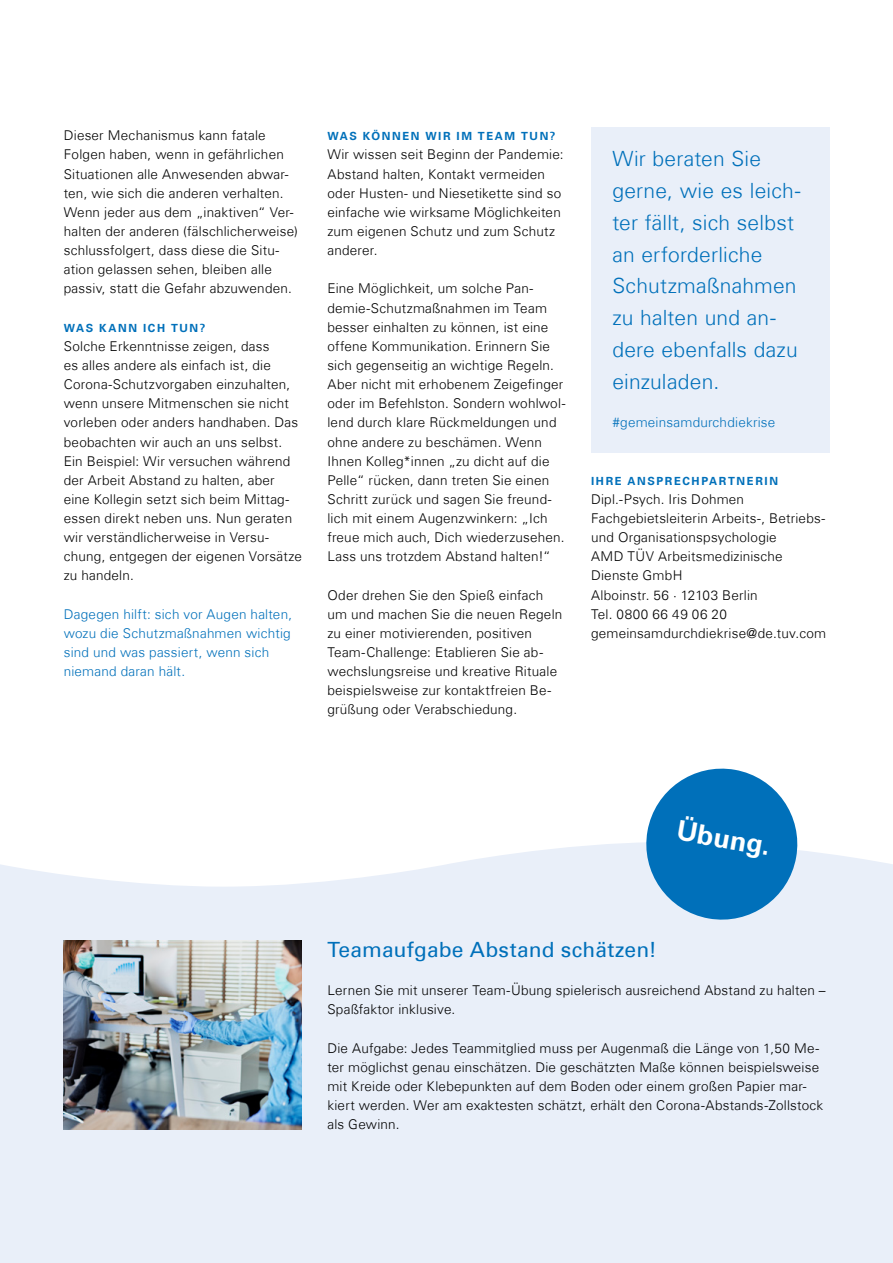
<style>
.page{position:relative;width:893px;height:1263px;background:#fff}
.page>*{position:absolute;margin:0;border:0;box-sizing:border-box;transform-origin:0 0}
._02_Subheadline___In{font:700 27px "Univers Com 65";color:#fff}
._03_Copy{font:300 21px/32px "Univers Com 45";letter-spacing:.01em;color:#0070ba}
._02_Subheadline___In-2{font:21px "Univers Com 55 Roman";letter-spacing:.01em;color:#0070ba}
._03_Copy-2{font:300 13.5px/19.2px "Univers Com 45";letter-spacing:.015em;color:#000}
._03_Copy-3{font:300 13.5px/19.2px "Univers Com 45";letter-spacing:.015em;color:#0070ba}
._03_Copy-4{font:300 13.5px "Univers Com 45";letter-spacing:.045em;color:#000}
._04_Copyheadline{font:700 11.25px "Univers Com 65";letter-spacing:.145em;color:#0070ba}
</style>
<div class="page">
<div style="left:591px;top:128px;width:238px;height:325px;background:#e9eff9"></div>
<div style="left:0;top:842px;width:893px;height:421px;background:#e9eff9"></div>
<svg style="left:640px;top:768px;width:163px;height:158px"></svg>
<img style="left:64px;top:941px;width:238px;height:188px">
<p class="_03_Copy-2" style="left:64px;top:126px;width:222px">Dieser Mechanismus kann fatale<br>Folgen haben, wenn in gefährlichen</p>
<p class="_03_Copy-2" style="left:64px;top:164px;width:226px">Situationen alle Anwesenden abwar&shy;ten, wie sich die anderen verhalten.</p>
<p class="_03_Copy-2" style="left:64px;top:202px;width:236px">Wenn jeder aus dem „inaktiven“ Ver&shy;halten der anderen (fälschlicherweise)</p>
<p class="_03_Copy-2" style="left:64px;top:241px;width:230px">schlussfolgert, dass diese die Situ&shy;ation gelassen sehen, bleiben alle passiv, statt die Gefahr abzuwenden.</p>
<p class="_04_Copyheadline" style="left:64px;top:321px;width:143px">WAS KANN ICH TUN?</p>
<p class="_03_Copy-2" style="left:64px;top:336px;width:240px">Solche Erkenntnisse zeigen, dass<br>es alles andere als einfach ist, die Corona-Schutzvorgaben einzuhalten, wenn unsere Mitmenschen sie nicht vorleben oder anders handhaben. Das beobachten wir auch an uns selbst.<br>Ein Beispiel: Wir versuchen während der Arbeit Abstand zu halten, aber eine Kollegin setzt sich beim Mittag&shy;essen direkt neben uns. Nun geraten wir verständlicherweise in Versu&shy;chung, entgegen der eigenen Vorsätze zu handeln.</p>
<p class="_03_Copy-3" style="left:64px;top:604px;width:230px">Dagegen hilft: sich vor Augen halten, wozu die Schutzmaßnahmen wichtig sind und was passiert, wenn sich niemand daran hält.</p>
<p class="_04_Copyheadline" style="left:327px;top:130px;width:229px">WAS KÖNNEN WIR IM TEAM TUN?</p>
<p class="_03_Copy-2" style="left:327px;top:145px;width:238px">Wir wissen seit Beginn der Pandemie:<br>Abstand halten, Kontakt vermeiden oder Husten- und Niesetikette sind so einfache wie wirksame Möglichkeiten zum eigenen Schutz und zum Schutz anderer.</p>
<p class="_03_Copy-2" style="left:327px;top:279px;width:240px">Eine Möglichkeit, um solche Pan&shy;demie-Schutzmaßnahmen im Team besser einhalten zu können, ist eine offene Kommunikation. Erinnern Sie sich gegenseitig an wichtige Regeln.<br>Aber nicht mit erhobenem Zeigefinger oder im Befehlston. Sondern wohlwol&shy;lend durch klare Rückmeldungen und ohne andere zu beschämen. Wenn Ihnen Kolleg*innen „zu dicht auf die Pelle“ rücken, dann treten Sie einen Schritt zurück und sagen Sie freund&shy;lich mit einem Augenzwinkern: „Ich freue mich auch, Dich wiederzusehen.<br>Lass uns trotzdem Abstand halten!“</p>
<p class="_03_Copy-2" style="left:327px;top:585px;width:236px">Oder drehen Sie den Spieß einfach um und machen Sie die neuen Regeln zu einer motivierenden, positiven Team-Challenge: Etablieren Sie ab&shy;wechslungsreise und kreative Rituale beispielsweise zur kontaktfreien Be&shy;grüßung oder Verabschiedung.</p>
<p class="_03_Copy" style="left:612px;top:142px;width:190px">Wir beraten Sie gerne, wie es leich&shy;ter fällt, sich selbst an erforderliche<br>Schutzmaßnahmen zu halten und an&shy;dere ebenfalls dazu einzuladen.</p>
<p class="_03_Copy-3" style="left:612px;top:413px;width:165px">#gemeinsamdurchdiekrise</p>
<p class="_04_Copyheadline" style="left:591px;top:474px;width:189px">IHRE ANSPRECHPARTNERIN</p>
<p class="_03_Copy-2" style="left:591px;top:489px;width:155px">Dipl.-Psych. Iris Dohmen</p>
<p class="_03_Copy-2" style="left:591px;top:509px;width:236px">Fachgebietsleiterin Arbeits-, Betriebs&shy;und Organisationspsychologie</p>
<p class="_03_Copy-2" style="left:591px;top:547px;width:193px">AMD TÜV Arbeitsmedizinische<br>Dienste GmbH</p>
<p class="_03_Copy-2" style="left:591px;top:585px;width:168px">Alboinstr. 56 · 12103 Berlin</p>
<p class="_03_Copy-4" style="left:591px;top:606px;width:137px">Tel. 0800 66 49 06 20</p>
<p class="_03_Copy-2" style="left:591px;top:623px;width:237px">gemeinsamdurchdiekrise@de.tuv.com</p>
<p class="_02_Subheadline___In" style="left:680px;top:814px;width:96px;rotate:10deg">Übung.</p>
<p class="_02_Subheadline___In-2" style="left:327px;top:937px;width:331px">Teamaufgabe Abstand schätzen!</p>
<p class="_03_Copy-2" style="left:327px;top:981px;width:500px">Lernen Sie mit unserer Team-Übung spielerisch ausreichend Abstand zu halten –<br>Spaßfaktor inklusive.</p>
<p class="_03_Copy-2" style="left:327px;top:1038px;width:497px">Die Aufgabe: Jedes Teammitglied muss per Augenmaß die Länge von 1,50 Me&shy;ter möglichst genau einschätzen. Die geschätzten Maße können beispielsweise mit Kreide oder Klebepunkten auf dem Boden oder einem großen Papier mar&shy;kiert werden. Wer am exaktesten schätzt, erhält den Corona-Abstands-Zollstock als Gewinn.</p>
</div>
